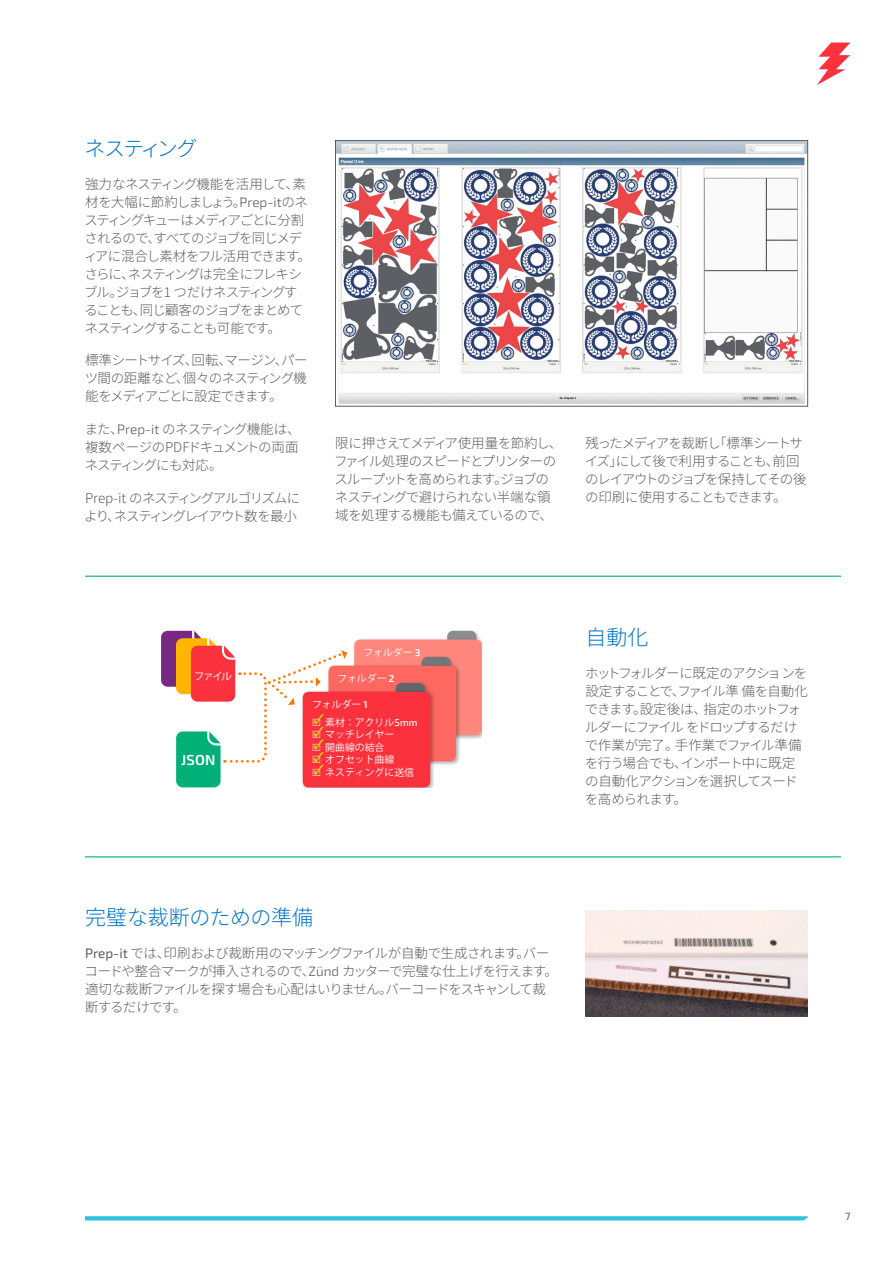
<style>
.page{position:relative;width:893px;height:1263px;background:#fff}
.page>*{position:absolute;margin:0;border:0;box-sizing:border-box;transform-origin:0 0}
.t1{font:300 21px "Source Han Sans JP";letter-spacing:-.02em;color:#0076c8}
.t2{font:600 14.4px "Exo 2";color:#fff}
.t3{font:300 13.5px/18px "Source Han Sans JP";letter-spacing:-.075em;color:#5d5c5c}
.t4{font:300 13.5px/18px "Source Han Sans JP";letter-spacing:-.055em;color:#5d5c5c}
.t5{font:10.5px "Koz Go Pr 6 N";color:#fff}
.t6{font:10.5px "Exo 2";color:#585959}
.t7{font:9.9px/12.5px "Koz Go Pr 6 N";color:#fff}
.s1{font-family:"Exo 2"}
.s2{font-family:"Exo 2";font-weight:600}
.s3{font-family:"Exo 2";font-weight:500}
.s4{font-family:"Exo 2";font-weight:400}
</style>
<div class="page">
<svg style="left:85px;top:1216px;width:723px;height:4px;background:#39c5e2"></svg>
<svg style="left:817px;top:43px;width:33px;height:42px"></svg>
<img style="left:337px;top:142px;width:469px;height:262px">
<div style="left:335px;top:140px;width:473px;height:266px;border:1px solid #5d5c5c"></div>
<hr style="left:85px;top:576px;width:756px;height:1px;background:#00b076">
<hr style="left:85px;top:856px;width:756px;height:1px;background:#00b076">
<img style="left:476px;top:632px;width:3px;height:5px">
<svg style="left:447px;top:631px;width:29px;height:6px"></svg>
<img style="left:354px;top:637px;width:128px;height:102px">
<div style="left:354px;top:640px;width:128px;height:95px;background:#ff877d;border-radius:7px"></div>
<img style="left:426px;top:656px;width:28px;height:7px">
<svg style="left:421px;top:657px;width:30px;height:6px"></svg>
<img style="left:347px;top:663px;width:115px;height:102px">
<div style="left:328px;top:666px;width:128px;height:95px;background:#ff6861;border-radius:7px"></div>
<img style="left:395px;top:682px;width:33px;height:7px">
<svg style="left:396px;top:683px;width:29px;height:6px"></svg>
<img style="left:347px;top:689px;width:89px;height:98px">
<div style="left:303px;top:692px;width:127px;height:95px;background:#fb323e;border-radius:7px"></div>
<img style="left:585px;top:910px;width:223px;height:106px">
<svg style="left:161px;top:631px;width:186px;height:156px"></svg>
<h1 class="t1" style="left:85px;top:136px;width:114px">ネスティング</h1>
<p class="t3" style="left:84px;top:175px;width:228px">強力なネスティング機能を活用して、素材を大幅に節約しましょう。<span class="s1">Prep-it</span>のネスティングキューはメディアごとに分割されるので、すべてのジョブを同じメディアに混合し素材をフル活用できます。さらに、ネスティングは完全にフレキシブル。ジョブを1 つだけネスティングすることも、同じ顧客のジョブをまとめてネスティングすることも可能です。</p>
<p class="t3" style="left:85px;top:352px;width:224px;text-align:justify">標準シートサイズ、回転、マージン、パーツ間の距離など、個々のネスティング機能をメディアごとに設定できます。</p>
<p class="t3" style="left:85px;top:421px;width:217px">また、<span class="s1">Prep-it</span> のネスティング機能は、複数ページのPDFドキュメントの両面ネスティングにも対応。</p>
<p class="t3" style="left:84px;top:489px;width:218px">Prep-it のネスティングアルゴリズムにより、ネスティングレイアウト数を最小</p>
<p class="t3" style="left:334px;top:434px;width:230px">限に押さえてメディア使用量を節約し、ファイル処理のスピードとプリンターのスループットを高められます。ジョブのネスティングで避けられない半端な領域を処理する機能も備えているので、</p>
<p class="t3" style="left:585px;top:434px;width:223px">残ったメディアを裁断し「標準シートサイズ」にして後で利用することも、前回のレイアウトのジョブを保持してその後の印刷に使用することもできます。</p>
<p class="t5" style="left:194px;top:670px;width:40px">ファイル</p>
<p class="t2" style="left:181px;top:750px;width:36px">JSON</p>
<p class="t7" style="left:363px;top:646px;width:59px">フォルダー <span class="s2">3</span></p>
<p class="t7" style="left:337px;top:672px;width:59px">フォルダー <span class="s2">2</span></p>
<p class="t7" style="left:325px;top:695px;width:94px;line-height:17.7px;text-indent:-13px">フォルダー <span class="s2">1<br></span>素材：アクリル<span class="s3">5mm</span></p>
<p class="t7" style="left:325px;top:728px;width:90px">マッチレイヤー<br>開曲線の結合<br>オフセット曲線<br>ネスティングに送信</p>
<h1 class="t1" style="left:585px;top:625px;width:64px">自動化</h1>
<p class="t3" style="left:585px;top:664px;width:225px">ホットフォルダーに既定のアクショ ンを設定することで、ファイル準 備を自動化できます。設定後は、指定のホットフォルダーにファイル をドロップするだけで作業が完了。手作業でファイル準備を行う場合でも、インポート中に既定の自動化アクションを選択してスードを高められます。</p>
<h1 class="t1" style="left:85px;top:906px;width:230px">完璧な裁断のための準備</h1>
<p class="t4" style="left:84px;top:944px;width:475px"><span class="s4">Prep-it</span> では、印刷および裁断用のマッチングファイルが自動で生成されます。バーコードや整合マークが挿入されるので、<span class="s1">Zünd</span> カッターで完璧な仕上げを行えます。適切な裁断ファイルを探す場合も心配はいりません。バーコードをスキャンして裁断するだけです。</p>
<p class="t6" style="left:845px;top:1209px;width:7px">7</p>
</div>
